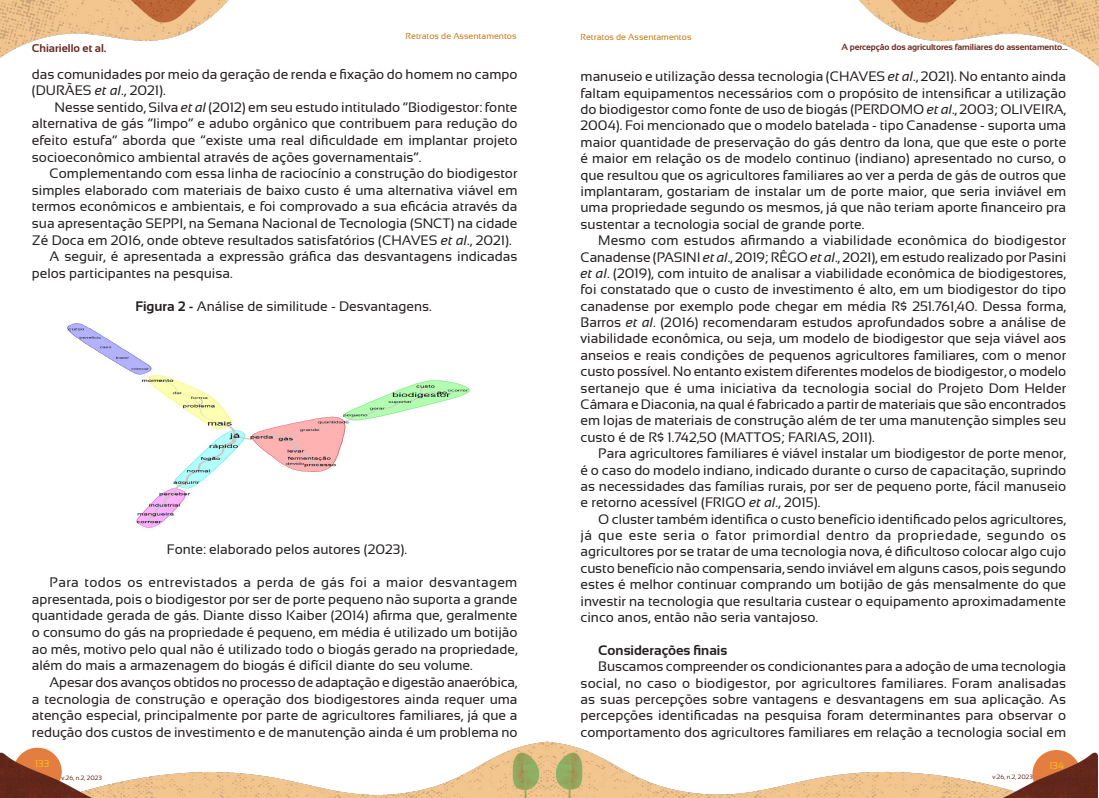
<style>
.page{position:relative;width:1099px;height:798px;background:#fff}
.page>*{position:absolute;margin:0;border:0;box-sizing:border-box;transform-origin:0 0}
.Corpo_do_texto{font:13.75px/16.4px "Sansation";color:#231f20;text-align:justify}
.Corpo_do_texto-2{font:700 13.75px "Sansation";color:#231f20}
.t1{font:700 11.25px "Sansation";color:#6a2820}
.t2{font:10px "Sansation";color:#f1bf18}
.t3{font:700 8.75px "Sansation";letter-spacing:-.01em;color:#6a2820}
.t4{font:8.75px "Sansation";color:#c57b18}
.t5{font:6.25px "Sansation";color:#6a2820}
.s1{font-style:italic}
.s2{font-weight:700}
</style>
<div class="page">
<img style="left:0;top:0;width:229px;height:58px">
<img style="left:859px;top:0;width:239px;height:66px">
<img style="left:0;top:741px;width:547px;height:56px">
<img style="left:547px;top:741px;width:549px;height:56px">
<img style="left:64px;top:323px;width:406px;height:206px">
<p class="t4" style="left:405px;top:31px;width:112px">Retratos de Assentamentos</p>
<p class="Corpo_do_texto" style="left:32px;top:65px;width:487px">das comunidades por meio da geração de renda e fixação do homem no campo (DURÃES <span class="s1">et al</span>., 2021).</p>
<p class="Corpo_do_texto" style="left:32px;top:99px;width:487px;text-indent:23px">Nesse sentido, Silva <span class="s1">et al</span> (2012) em seu estudo intitulado “Biodigestor: fonte alternativa de gás “limpo” e adubo orgânico que contribuem para redução do efeito estufa” aborda que “existe uma real dificuldade em implantar projeto socioeconômico ambiental através de ações governamentais”.</p>
<p class="Corpo_do_texto" style="left:32px;top:165px;width:487px;text-indent:18px">Complementando com essa linha de raciocínio a construção do biodigestor simples elaborado com materiais de baixo custo é uma alternativa viável em termos econômicos e ambientais, e foi comprovado a sua eficácia através da sua apresentação SEPPI, na Semana Nacional de Tecnologia (SNCT) na cidade Zé Doca em 2016, onde obteve resultados satisfatórios (CHAVES <span class="s1">et al</span>., 2021).</p>
<p class="Corpo_do_texto" style="left:32px;top:248px;width:487px;text-indent:18px">A seguir, é apresentada a expressão gráfica das desvantagens indicadas pelos participantes na pesquisa.</p>
<p class="Corpo_do_texto" style="left:135px;top:298px;width:298px"><span class="s2">Figura 2 -</span> Análise de similitude - Desvantagens.</p>
<p class="t4" style="left:580px;top:32px;width:112px">Retratos de Assentamentos</p>
<p class="t1" style="left:32px;top:42px;width:76px">Chiariello et al.</p>
<p class="t3" style="left:841px;top:42px;width:228px">A percepção dos agricultores familiares do assentamento...</p>
<p class="Corpo_do_texto" style="left:580px;top:68px;width:487px">manuseio e utilização dessa tecnologia (CHAVES <span class="s1">et al</span>., 2021). No entanto ainda faltam equipamentos necessários com o propósito de intensificar a utilização do biodigestor como fonte de uso de biogás (PERDOMO <span class="s1">et al</span>., 2003; OLIVEIRA, 2004). Foi mencionado que o modelo batelada - tipo Canadense - suporta uma maior quantidade de preservação do gás dentro da lona, que que este o porte é maior em relação os de modelo continuo (indiano) apresentado no curso, o que resultou que os agricultores familiares ao ver a perda de gás de outros que implantaram, gostariam de instalar um de porte maior, que seria inviável em uma propriedade segundo os mesmos, já que não teriam aporte financeiro pra sustentar a tecnologia social de grande porte.</p>
<p class="Corpo_do_texto" style="left:580px;top:232px;width:487px;text-indent:18px">Mesmo com estudos afirmando a viabilidade econômica do biodigestor Canadense (PASINI <span class="s1">et al</span>., 2019; RÊGO <span class="s1">et al</span>., 2021), em estudo realizado por Pasini <span class="s1">et al</span>. (2019), com intuito de analisar a viabilidade econômica de biodigestores, foi constatado que o custo de investimento é alto, em um biodigestor do tipo canadense por exemplo pode chegar em média R$ 251.761,40. Dessa forma, Barros <span class="s1">et al</span>. (2016) recomendaram estudos aprofundados sobre a análise de viabilidade econômica, ou seja, um modelo de biodigestor que seja viável aos anseios e reais condições de pequenos agricultores familiares, com o menor custo possível. No entanto existem diferentes modelos de biodigestor, o modelo sertanejo que é uma iniciativa da tecnologia social do Projeto Dom Helder Câmara e Diaconia, na qual é fabricado a partir de materiais que são encontrados em lojas de materiais de construção além de ter uma manutenção simples seu custo é de R$ 1.742,50 (MATTOS; FARIAS, 2011).</p>
<p class="Corpo_do_texto" style="left:580px;top:445px;width:487px;text-indent:18px">Para agricultores familiares é viável instalar um biodigestor de porte menor, é o caso do modelo indiano, indicado durante o curso de capacitação, suprindo as necessidades das famílias rurais, por ser de pequeno porte, fácil manuseio e retorno acessível (FRIGO <span class="s1">et al</span>., 2015).</p>
<p class="Corpo_do_texto" style="left:580px;top:510px;width:487px;text-indent:18px">O cluster também identifica o custo benefício identificado pelos agricultores, já que este seria o fator primordial dentro da propriedade, segundo os agricultores por se tratar de uma tecnologia nova, é dificultoso colocar algo cujo custo benefício não compensaria, sendo inviável em alguns casos, pois segundo estes é melhor continuar comprando um botijão de gás mensalmente do que investir na tecnologia que resultaria custear o equipamento aproximadamente cinco anos, então não seria vantajoso.</p>
<p class="Corpo_do_texto-2" style="left:598px;top:642px;width:130px">Considerações finais</p>
<p class="Corpo_do_texto" style="left:580px;top:658px;width:487px;text-indent:18px">Buscamos compreender os condicionantes para a adoção de uma tecnologia social, no caso o biodigestor, por agricultores familiares. Foram analisadas as suas percepções sobre vantagens e desvantagens em sua aplicação. As percepções identificadas na pesquisa foram determinantes para observar o comportamento dos agricultores familiares em relação a tecnologia social em</p>
<p class="Corpo_do_texto" style="left:167px;top:541px;width:241px">Fonte: elaborado pelos autores (2023).</p>
<p class="Corpo_do_texto" style="left:32px;top:574px;width:487px;text-indent:18px">Para todos os entrevistados a perda de gás foi a maior desvantagem apresentada, pois o biodigestor por ser de porte pequeno não suporta a grande quantidade gerada de gás. Diante disso Kaiber (2014) afirma que, geralmente o consumo do gás na propriedade é pequeno, em média é utilizado um botijão ao mês, motivo pelo qual não é utilizado todo o biogás gerado na propriedade, além do mais a armazenagem do biogás é difícil diante do seu volume.</p>
<p class="Corpo_do_texto" style="left:32px;top:673px;width:487px;text-indent:18px">Apesar dos avanços obtidos no processo de adaptação e digestão anaeróbica, a tecnologia de construção e operação dos biodigestores ainda requer uma atenção especial, principalmente por parte de agricultores familiares, já que a redução dos custos de investimento e de manutenção ainda é um problema no</p>
<p class="t2" style="left:35px;top:757px;width:16px">133</p>
<p class="t2" style="left:1049px;top:759px;width:16px">134</p>
<p class="t5" style="left:62px;top:773px;width:42px">v.26, n.2, 2023</p>
<p class="t5" style="left:992px;top:773px;width:42px">v.26, n.2, 2023</p>
</div>
